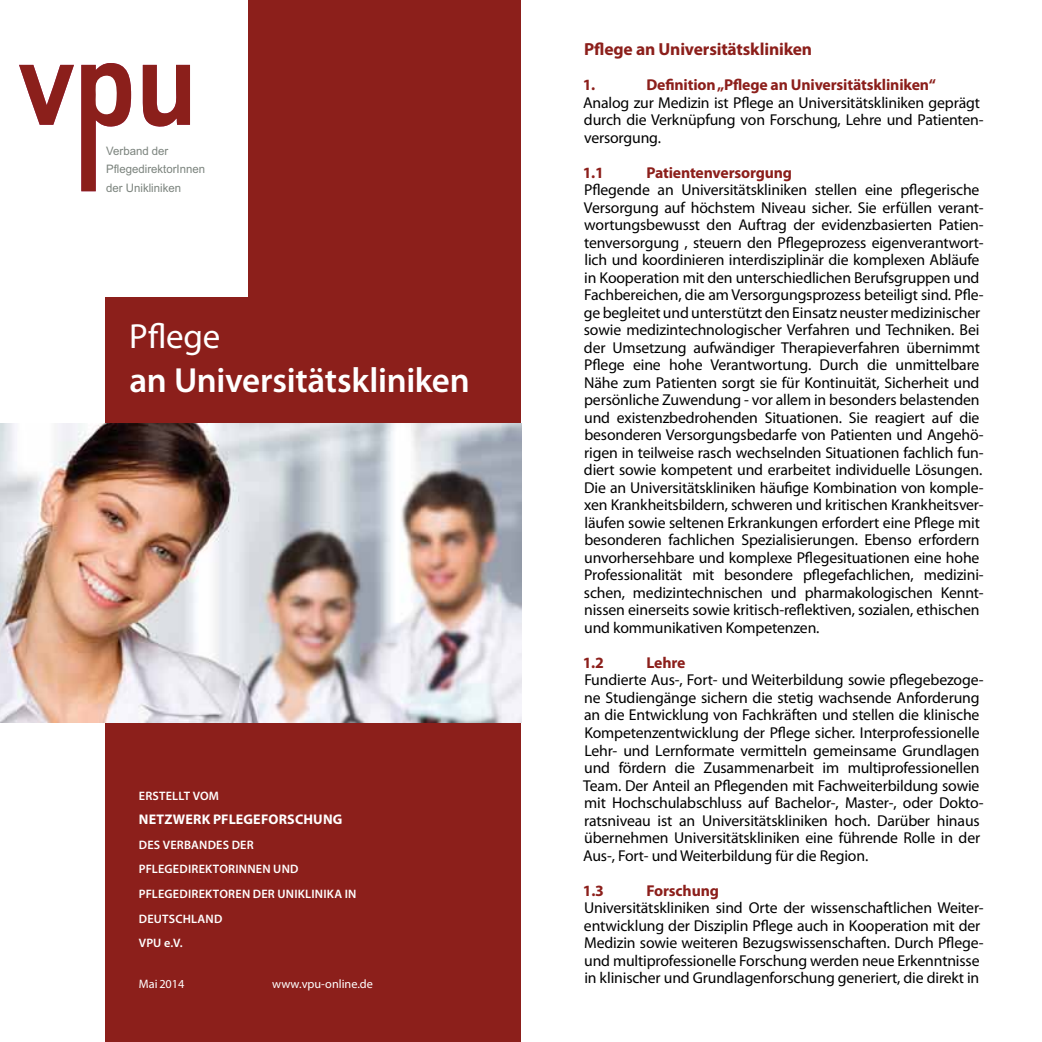
<style>
.page{position:relative;width:1042px;height:1042px;background:#fff}
.page>*{position:absolute;margin:0;border:0;box-sizing:border-box;transform-origin:0 0}
.t1{font:600 35px "Myriad Pro";letter-spacing:-.01em;color:#fff}
.t2{font:35px "Myriad Pro";color:#fff}
.t3{font:700 17.5px "Myriad Pro";letter-spacing:-.01em;color:#8c1f1b}
.t4{font:15.75px/17.5px "Myriad Pro";letter-spacing:-.01em;color:#000}
.t5{font:700 15.75px "Myriad Pro";letter-spacing:-.01em;color:#8c1f1b}
.t6{font:700 14px "Myriad Pro";letter-spacing:.015em;color:#fff}
.t7{font:600 12.25px/24.5px "Myriad Pro";letter-spacing:.02em;color:#fff}
.t8{font:12.25px "Myriad Pro";color:#fff}
.t9{font:11.72px/18.2px "Arial";color:#7b837d}
</style>
<div class="page">
<div style="left:248px;top:0;width:273px;height:1042px;background:#8c1f1b"></div>
<div style="left:106px;top:298px;width:415px;height:744px;background:#8c1f1b"></div>
<img style="left:0;top:423px;width:521px;height:300px">
<svg style="left:19px;top:65px;width:55px;height:60px"></svg>
<svg style="left:143px;top:65px;width:47px;height:62px"></svg>
<svg style="left:81px;top:63px;width:50px;height:128px"></svg>
<p class="t9" style="left:106px;top:142px;width:100px">Verband der<br>PflegedirektorInnen der Unikliniken</p>
<h1 class="t2" style="left:129px;top:315px;width:93px">Pflege</h1>
<h1 class="t1" style="left:129px;top:358px;width:342px">an Universitätskliniken</h1>
<p class="t7" style="left:139px;top:783px;width:82px">ERSTELLT VOM</p>
<p class="t6" style="left:139px;top:810px;width:205px">NETZWERK PFLEGEFORSCHUNG</p>
<p class="t7" style="left:139px;top:832px;width:219px">DES VERBANDES DER<br>PFLEGEDIREKTORINNEN UND<br>PFLEGEDIREKTOREN DER UNIKLINIKA IN<br>DEUTSCHLAND<br>VPU e.V.</p>
<p class="t8" style="left:139px;top:976px;width:47px">Mai 2014</p>
<p class="t8" style="left:272px;top:976px;width:102px">www.vpu-online.de</p>
<p class="t3" style="left:584px;top:38px;width:229px">Pflege an Universitätskliniken</p>
<p class="t5" style="left:583px;top:75px;width:14px">1.</p>
<p class="t5" style="left:646px;top:75px;width:291px">Definition „Pflege an Universitätskliniken“</p>
<p class="t4" style="left:583px;top:94px;width:402px">Analog zur Medizin ist Pflege an Universitätskliniken geprägt durch die Verknüpfung von Forschung, Lehre und Patienten&shy;versorgung.</p>
<p class="t5" style="left:583px;top:162px;width:23px">1.1</p>
<p class="t5" style="left:646px;top:162px;width:147px">Patientenversorgung</p>
<p class="t4" style="left:584px;top:181px;width:401px">Pflegende an Universitätskliniken stellen eine pflegerische Versorgung auf höchstem Niveau sicher. Sie erfüllen verant&shy;wortungsbewusst den Auftrag der evidenzbasierten Patien&shy;tenversorgung , steuern den Pflegeprozess eigenverantwort&shy;lich und koordinieren interdisziplinär die komplexen Abläufe in Kooperation mit den unterschiedlichen Berufsgruppen und Fachbereichen, die am Versorgungsprozess beteiligt sind. Pfle&shy;ge begleitet und unterstützt den Einsatz neuster medizinischer sowie medizintechnologischer Verfahren und Techniken. Bei der Umsetzung aufwändiger Therapieverfahren übernimmt Pflege eine hohe Verantwortung. Durch die unmittelbare Nähe zum Patienten sorgt sie für Kontinuität, Sicherheit und persönliche Zuwendung - vor allem in besonders belastenden und existenzbedrohenden Situationen. Sie reagiert auf die besonderen Versorgungsbedarfe von Patienten und Angehö&shy;rigen in teilweise rasch wechselnden Situationen fachlich fun&shy;diert sowie kompetent und erarbeitet individuelle Lösungen.<br>Die an Universitätskliniken häufige Kombination von komple&shy;xen Krankheitsbildern, schweren und kritischen Krankheitsver&shy;läufen sowie seltenen Erkrankungen erfordert eine Pflege mit besonderen fachlichen Spezialisierungen. Ebenso erfordern unvorhersehbare und komplexe Pflegesituationen eine hohe Professionalität mit besondere pflegefachlichen, medizini&shy;schen, medizintechnischen und pharmakologischen Kennt&shy;nissen einerseits sowie kritisch-reflektiven, sozialen, ethischen und kommunikativen Kompetenzen.</p>
<p class="t5" style="left:583px;top:652px;width:23px">1.2</p>
<p class="t5" style="left:646px;top:652px;width:40px">Lehre</p>
<p class="t4" style="left:583px;top:671px;width:402px">Fundierte Aus-, Fort- und Weiterbildung sowie pflegebezoge&shy;ne Studiengänge sichern die stetig wachsende Anforderung an die Entwicklung von Fachkräften und stellen die klinische Kompetenzentwicklung der Pflege sicher. Interprofessionelle Lehr- und Lernformate vermitteln gemeinsame Grundlagen und fördern die Zusammenarbeit im multiprofessionellen Team. Der Anteil an Pflegenden mit Fachweiterbildung sowie mit Hochschulabschluss auf Bachelor-, Master-, oder Dokto&shy;ratsniveau ist an Universitätskliniken hoch. Darüber hinaus übernehmen Universitätskliniken eine führende Rolle in der Aus-, Fort- und Weiterbildung für die Region.</p>
<p class="t5" style="left:583px;top:880px;width:23px">1.3</p>
<p class="t5" style="left:646px;top:880px;width:74px">Forschung</p>
<p class="t4" style="left:584px;top:899px;width:401px">Universitätskliniken sind Orte der wissenschaftlichen Weiter&shy;entwicklung der Disziplin Pflege auch in Kooperation mit der Medizin sowie weiteren Bezugswissenschaften. Durch Pflege&shy;und multiprofessionelle Forschung werden neue Erkenntnisse in klinischer und Grundlagenforschung generiert, die direkt in</p>
</div>
